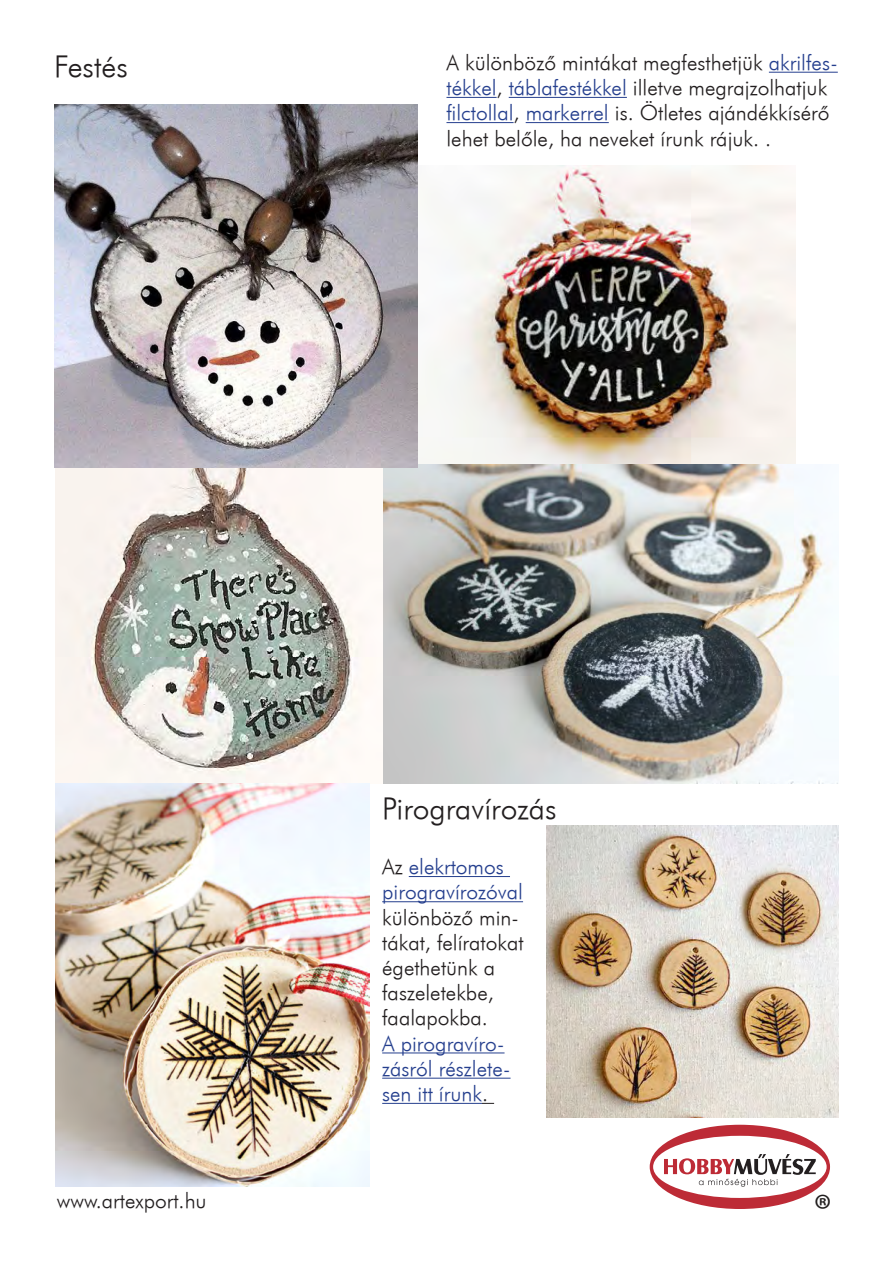
<style>
.page{position:relative;width:893px;height:1263px;background:#fff}
.page>*{position:absolute;margin:0;border:0;box-sizing:border-box;transform-origin:0 0}
.t1{font:42.9px "Myriad Pro";color:#211e1e}
.t2{font:30px "Futura Lt PFL";color:#231f20}
.t3{font:21px/25.2px "Futura Lt PFL";color:#231f20}
.s1{color:#253f8e}
</style>
<div class="page">
<svg style="left:650px;top:1125px;width:180px;height:84px"></svg>
<hr style="left:409px;top:876px;width:101px;height:1px;background:#253f8e">
<hr style="left:382px;top:901px;width:141px;height:1px;background:#253f8e">
<hr style="left:382px;top:1052px;width:123px;height:1px;background:#253f8e">
<hr style="left:382px;top:1078px;width:129px;height:1px;background:#253f8e">
<hr style="left:382px;top:1103px;width:100px;height:1px;background:#253f8e">
<svg style="left:482px;top:1103px;width:12px;height:1px"></svg>
<hr style="left:769px;top:72px;width:69px;height:1px;background:#253f8e">
<hr style="left:446px;top:97px;width:51px;height:1px;background:#253f8e">
<hr style="left:509px;top:97px;width:118px;height:1px;background:#253f8e">
<hr style="left:446px;top:122px;width:68px;height:1px;background:#253f8e">
<hr style="left:526px;top:122px;width:83px;height:1px;background:#253f8e">
<img style="left:417px;top:166px;width:378px;height:298px">
<img style="left:382px;top:464px;width:456px;height:319px">
<img style="left:56px;top:467px;width:326px;height:316px">
<img style="left:54px;top:104px;width:363px;height:363px">
<img style="left:56px;top:783px;width:314px;height:404px">
<img style="left:547px;top:825px;width:292px;height:293px">
<p class="t2" style="left:54px;top:46px;width:75px">Festés</p>
<p class="t3" style="left:446px;top:50px;width:393px">A különböző mintákat megfesthetjük <span class="s1">akrilfes&shy;tékkel</span>, <span class="s1">táblafestékkel</span> illetve megrajzolhatjuk <span class="s1">filctollal</span>, <span class="s1">markerrel</span> is. Ötletes ajándékkísérő lehet belőle, ha neveket írunk rájuk. .</p>
<p class="t2" style="left:382px;top:788px;width:176px">Pirogravírozás</p>
<p class="t3" style="left:382px;top:854px;width:143px">Az <span class="s1">elekrtomos pirogravírozóval </span>különböző min&shy;tákat, felíratokat égethetünk a faszeletekbe, faalapokba.<br><span class="s1">A pirogravíro&shy;zásról részlete&shy;sen itt írunk</span>.</p>
<p class="t3" style="left:57px;top:1187px;width:151px">www.artexport.hu</p>
<h1 class="t1" style="left:814px;top:1183px;width:19px">®</h1>
</div>
